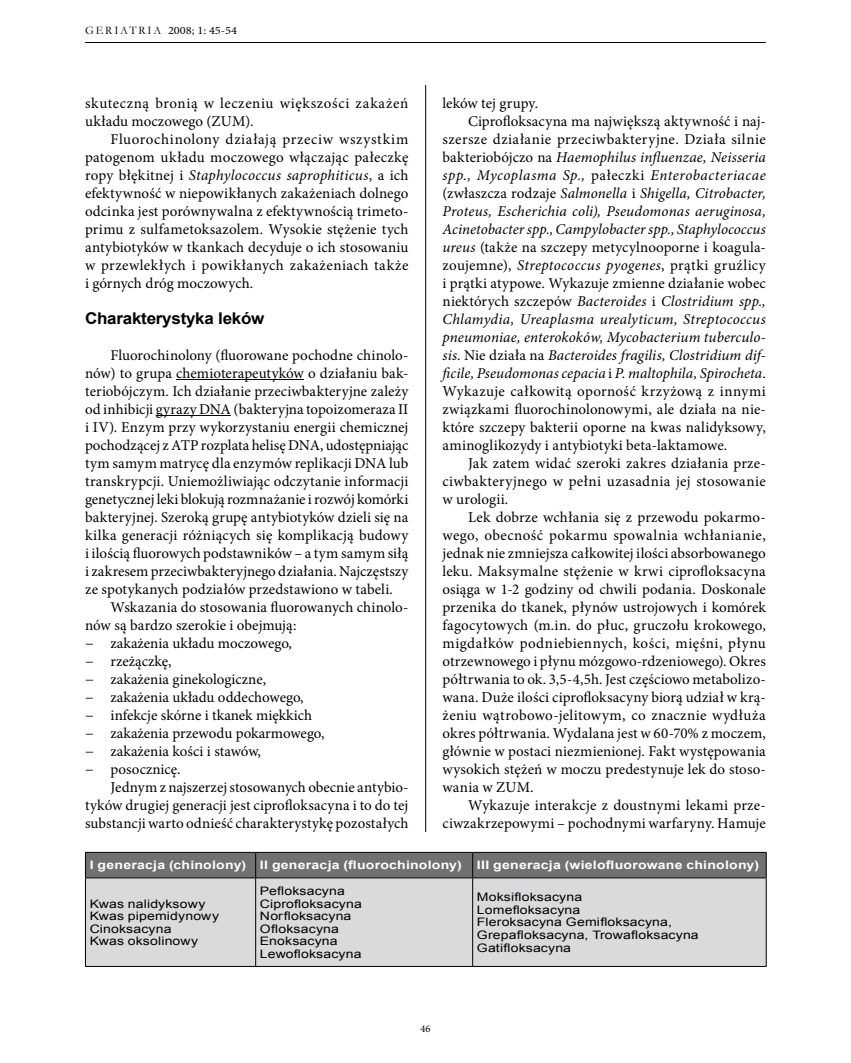
<style>
.page{position:relative;width:851px;height:1063px;background:#fff}
.page>*{position:absolute;margin:0;border:0;box-sizing:border-box;transform-origin:0 0}
.t1{font:700 16.2px "Arial";letter-spacing:-.015em;color:#000;scale:1.05 1}
.t2{font:15px/18px "Minion Pro";letter-spacing:.01em;color:#000;text-align:justify}
.t3{font:italic 15px "Minion Pro";letter-spacing:.01em;color:#000}
.t4{font:15px "Minion Pro";letter-spacing:.03em;color:#000}
.t5{font:15px/18px "Minion Pro";letter-spacing:.035em;color:#000}
.t6{font:italic 15px "Minion Pro";letter-spacing:.035em;color:#000}
.t7{font:11.7px/12.6px "Arial";letter-spacing:.01em;color:#000;scale:1.2 1}
.t8{font:700 11.7px "Arial";letter-spacing:.015em;color:#fff;scale:1.2 1}
.t9{font:11.25px "Minion Pro";color:#000;scale:1.1 1}
.t10{font:10.5px "Minion Pro";color:#000}
.s1{font-family:"Garamond";font-size:11.55px}
.s2{font-style:italic}
.s3{font-style:normal}
</style>
<div class="page">
<hr style="left:425px;top:85px;width:1px;height:893px;background:#000">
<hr style="left:85px;top:42px;width:680px;height:1px;background:#000">
<hr style="left:176px;top:379px;width:128px;height:1px;background:#000">
<hr style="left:156px;top:415px;width:75px;height:1px;background:#000">
<div style="left:85px;top:833px;width:680px;height:145px;background:#fff"></div>
<div style="left:86px;top:879px;width:679px;height:87px;background:#d9dadb"></div>
<svg style="left:85px;top:852px;width:681px;height:26px;background:#696a6c"></svg>
<hr style="left:85px;top:878px;width:1px;height:88px;background:#000">
<hr style="left:255px;top:878px;width:1px;height:88px;background:#000">
<hr style="left:472px;top:878px;width:1px;height:88px;background:#000">
<hr style="left:765px;top:878px;width:1px;height:88px;background:#000">
<hr style="left:85px;top:966px;width:171px;height:1px;background:#000">
<hr style="left:256px;top:966px;width:216px;height:1px;background:#000">
<hr style="left:472px;top:966px;width:294px;height:1px;background:#000">
<hr style="left:85px;top:878px;width:171px;height:1px;background:#000">
<hr style="left:256px;top:878px;width:216px;height:1px;background:#000">
<hr style="left:472px;top:878px;width:294px;height:1px;background:#000">
<p class="t9" style="left:85px;top:23px;width:140px"><span class="s1">GERIATRIA</span> 2008; 1: 45-54</p>
<p class="t5" style="left:85px;top:94px;width:325px">skuteczną bronią w leczeniu większości zakażeń układu moczowego (ZUM).</p>
<p class="t2" style="left:85px;top:130px;width:325px;text-indent:26px">Fluorochinolony działają przeciw wszystkim patogenom układu moczowego włączając pałeczkę ropy błękitnej i <span class="s2">Staphylococcus saprophiticus</span>, a ich efektywność w niepowikłanych zakażeniach dolnego odcinka jest porównywalna z efektywnością trimeto&shy;primu z sulfametoksazolem. Wysokie stężenie tych antybiotyków w tkankach decyduje o ich stosowaniu w przewlekłych i powikłanych zakażeniach także i górnych dróg moczowych.</p>
<p class="t1" style="left:85px;top:308px;width:172px">Charakterystyka leków</p>
<p class="t2" style="left:85px;top:346px;width:325px;text-indent:26px">Fluorochinolony (fluorowane pochodne chinolo&shy;nów) to grupa chemioterapeutyków o działaniu bak&shy;teriobójczym. Ich działanie przeciwbakteryjne zależy od inhibicji gyrazy DNA (bakteryjna topoizomeraza II i IV). Enzym przy wykorzystaniu energii chemicznej pochodzącej z ATP rozplata helisę DNA, udostępniając tym samym matrycę dla enzymów replikacji DNA lub transkrypcji. Uniemożliwiając odczytanie informacji genetycznej leki blokują rozmnażanie i rozwój komórki bakteryjnej. Szeroką grupę antybiotyków dzieli się na kilka generacji różniących się komplikacją budowy i ilością fluorowych podstawników – a tym samym siłą i zakresem przeciwbakteryjnego działania. Najczęstszy ze spotykanych podziałów przedstawiono w tabeli.</p>
<p class="t2" style="left:85px;top:598px;width:325px;text-align:left;text-indent:26px">Wskazania do stosowania fluorowanych chinolo&shy;nów są bardzo szerokie i obejmują:<br>− zakażenia układu moczowego,<br>− rzeżączkę,<br>− zakażenia ginekologiczne,<br>− zakażenia układu oddechowego,<br>− infekcje skórne i tkanek miękkich<br>− zakażenia przewodu pokarmowego,<br>− zakażenia kości i stawów,<br>− posocznicę.</p>
<p class="t2" style="left:85px;top:778px;width:325px;text-indent:26px">Jednym z najszerzej stosowanych obecnie antybio&shy;tyków drugiej generacji jest ciprofloksacyna i to do tej substancji warto odnieść charakterystykę pozostałych</p>
<p class="t8" style="left:90px;top:858px;width:311px">I generacja (chinolony) II generacja (fluorochinolony)</p>
<p class="t8" style="left:477px;top:858px;width:236px">III generacja (wielofluorowane chinolony)</p>
<p class="t7" style="left:90px;top:897px;width:109px">Kwas nalidyksowy<br>Kwas pipemidynowy<br>Cinoksacyna<br>Kwas oksolinowy</p>
<p class="t2" style="left:442px;top:94px;width:97px">leków tej grupy.</p>
<p class="t2" style="left:468px;top:112px;width:299px">Ciprofloksacyna ma największą aktywność i naj-</p>
<p class="t4" style="left:442px;top:129px;width:325px">szersze działanie przeciwbakteryjne. Działa silnie</p>
<p class="t3" style="left:442px;top:147px;width:325px"><span class="s3">bakteriobójczo na</span> Haemophilus influenzae, Neisseria</p>
<p class="t6" style="left:442px;top:165px;width:325px">spp., Mycoplasma Sp., <span class="s3">pałeczki</span> Enterobacteriacae</p>
<p class="t3" style="left:442px;top:183px;width:325px"><span class="s3">(zwłaszcza rodzaje</span> Salmonella <span class="s3">i</span> Shigella, Citrobacter,</p>
<p class="t3" style="left:442px;top:201px;width:325px">Proteus, Escherichia coli), Pseudomonas aeruginosa,</p>
<p class="t3" style="left:442px;top:219px;width:325px">Acinetobacter spp., Campylobacter spp., Staphylococcus</p>
<p class="t2" style="left:442px;top:238px;width:325px"><span class="s2">ureus</span> (także na szczepy metycylnooporne i koagula-</p>
<p class="t4" style="left:442px;top:255px;width:325px">zoujemne), <span class="s2">Streptococcus pyogenes</span>, prątki gruźlicy</p>
<p class="t2" style="left:442px;top:274px;width:325px">i prątki atypowe. Wykazuje zmienne działanie wobec</p>
<p class="t3" style="left:442px;top:291px;width:325px"><span class="s3">niektórych szczepów</span> Bacteroides <span class="s3">i</span> Clostridium spp.,</p>
<p class="t3" style="left:442px;top:309px;width:325px">Chlamydia, Ureaplasma urealyticum, Streptococcus</p>
<p class="t3" style="left:442px;top:327px;width:325px">pneumoniae, enterokoków, Mycobacterium tuberculo-</p>
<p class="t3" style="left:442px;top:345px;width:325px">sis<span class="s3">. Nie działa na</span> Bacteroides fragilis, Clostridium dif-</p>
<p class="t3" style="left:442px;top:363px;width:325px">ficile, Pseudomonas cepacia <span class="s3">i</span> P. maltophila, Spirocheta<span class="s3">.</span></p>
<p class="t4" style="left:442px;top:381px;width:325px">Wykazuje całkowitą oporność krzyżową z innymi</p>
<p class="t2" style="left:442px;top:400px;width:325px">związkami fluorochinolonowymi, ale działa na nie-</p>
<p class="t2" style="left:442px;top:418px;width:325px">które szczepy bakterii oporne na kwas nalidyksowy,</p>
<p class="t2" style="left:442px;top:436px;width:286px">aminoglikozydy i antybiotyki beta-laktamowe.</p>
<p class="t2" style="left:468px;top:454px;width:299px">Jak zatem widać szeroki zakres działania prze-</p>
<p class="t2" style="left:442px;top:472px;width:325px">ciwbakteryjnego w pełni uzasadnia jej stosowanie</p>
<p class="t2" style="left:442px;top:490px;width:67px">w urologii.</p>
<p class="t2" style="left:468px;top:508px;width:299px">Lek dobrze wchłania się z przewodu pokarmo-</p>
<p class="t4" style="left:442px;top:525px;width:325px">wego, obecność pokarmu spowalnia wchłanianie,</p>
<p class="t2" style="left:442px;top:544px;width:325px">jednak nie zmniejsza całkowitej ilości absorbowanego</p>
<p class="t2" style="left:442px;top:562px;width:325px">leku. Maksymalne stężenie w krwi ciprofloksacyna</p>
<p class="t2" style="left:442px;top:580px;width:325px">osiąga w 1-2 godziny od chwili podania. Doskonale</p>
<p class="t2" style="left:442px;top:598px;width:325px">przenika do tkanek, płynów ustrojowych i komórek</p>
<p class="t2" style="left:442px;top:616px;width:325px">fagocytowych (m.in. do płuc, gruczołu krokowego,</p>
<p class="t4" style="left:442px;top:633px;width:325px">migdałków podniebiennych, kości, mięśni, płynu</p>
<p class="t2" style="left:442px;top:652px;width:325px">otrzewnowego i płynu mózgowo-rdzeniowego). Okres</p>
<p class="t2" style="left:442px;top:670px;width:325px">półtrwania to ok. 3,5-4,5h. Jest częściowo metabolizo-</p>
<p class="t2" style="left:442px;top:688px;width:325px">wana. Duże ilości ciprofloksacyny biorą udział w krą-</p>
<p class="t2" style="left:442px;top:706px;width:325px">żeniu wątrobowo-jelitowym, co znacznie wydłuża</p>
<p class="t2" style="left:442px;top:724px;width:325px">okres półtrwania. Wydalana jest w 60-70% z moczem,</p>
<p class="t2" style="left:442px;top:742px;width:325px">głównie w postaci niezmienionej. Fakt występowania</p>
<p class="t2" style="left:442px;top:760px;width:325px">wysokich stężeń w moczu predestynuje lek do stoso-</p>
<p class="t2" style="left:442px;top:778px;width:93px">wania w ZUM.</p>
<p class="t2" style="left:468px;top:796px;width:299px">Wykazuje interakcje z doustnymi lekami prze-</p>
<p class="t2" style="left:442px;top:814px;width:325px">ciwzakrzepowymi – pochodnymi warfaryny. Hamuje</p>
<p class="t7" style="left:260px;top:885px;width:86px">Pefloksacyna<br>Ciprofloksacyna<br>Norfloksacyna<br>Ofloksacyna<br>Enoksacyna<br>Lewofloksacyna</p>
<p class="t7" style="left:477px;top:891px;width:186px">Moksifloksacyna<br>Lomefloksacyna<br>Fleroksacyna Gemifloksacyna,<br>Grepafloksacyna, Trowafloksacyna<br>Gatifloksacyna</p>
<p class="t10" style="left:420px;top:1022px;width:12px">46</p>
</div>
